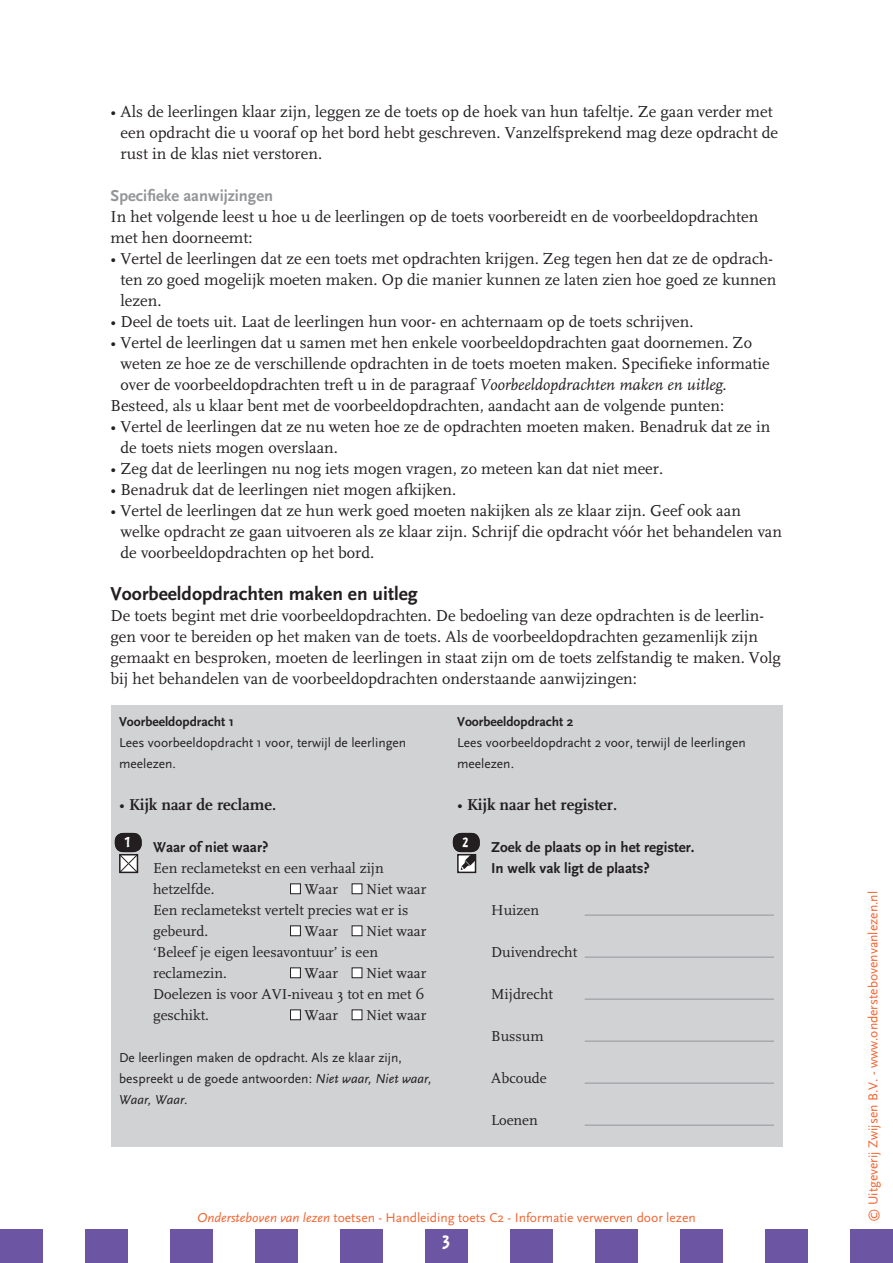
<style>
.page{position:relative;width:893px;height:1263px;background:#fff}
.page>*{position:absolute;margin:0;border:0;box-sizing:border-box;transform-origin:0 0}
._03_Andere_pagina_s{font:700 19.5px "Scala Sans";color:#231f20}
.t1{font:18.3px "Kosmik Bold One";color:#fff}
._03_Andere_pagina_s-2{font:16.5px/21px "Scala";color:#231f20}
._03_Andere_pagina_s-3{font:700 16.5px "Scala";color:#231f20}
._03_Andere_pagina_s-4{font:700 16.5px "Scala Sans";color:#939598}
._05_Voorbeeldopdrach{font:15px/21px "Scala";color:#231f20}
._05_Voorbeeldopdrach-2{font:700 15px "Scala Sans";color:#231f20}
._05_Voorbeeldopdrach-3{font:13.5px/21px "Scala Sans";color:#231f20}
.t2{font:13.5px "Scala Sans";color:#f26430}
._05_Voorbeeldopdrach-4{font:700 13.5px "Scala Sans";color:#231f20}
.s1{font-style:italic}
.s2{font-weight:400}
</style>
<div class="page">
<div style="left:0;top:1229px;width:43px;height:34px;background:#6c56a3"></div>
<div style="left:85px;top:1229px;width:43px;height:34px;background:#6c56a3"></div>
<div style="left:170px;top:1229px;width:43px;height:34px;background:#6c56a3"></div>
<div style="left:255px;top:1229px;width:43px;height:34px;background:#6c56a3"></div>
<div style="left:340px;top:1229px;width:43px;height:34px;background:#6c56a3"></div>
<div style="left:425px;top:1229px;width:43px;height:34px;background:#6c56a3"></div>
<div style="left:510px;top:1229px;width:43px;height:34px;background:#6c56a3"></div>
<div style="left:595px;top:1229px;width:43px;height:34px;background:#6c56a3"></div>
<div style="left:680px;top:1229px;width:43px;height:34px;background:#6c56a3"></div>
<div style="left:765px;top:1229px;width:43px;height:34px;background:#6c56a3"></div>
<div style="left:850px;top:1229px;width:43px;height:34px;background:#6c56a3"></div>
<div style="left:111px;top:705px;width:671px;height:441px;background:#d1d2d4"></div>
<svg style="left:122px;top:857px;width:13px;height:13px"></svg>
<div style="left:119px;top:854px;width:19px;height:19px;border:2px solid #231f20"></div>
<div style="left:290px;top:884px;width:10px;height:10px;background:#fff"></div>
<div style="left:290px;top:883px;width:11px;height:11px;border:1px solid #231f20"></div>
<div style="left:352px;top:884px;width:10px;height:10px;background:#fff"></div>
<div style="left:352px;top:883px;width:10px;height:11px;border:1px solid #231f20"></div>
<div style="left:290px;top:926px;width:10px;height:10px;background:#fff"></div>
<div style="left:290px;top:925px;width:11px;height:11px;border:1px solid #231f20"></div>
<div style="left:352px;top:926px;width:10px;height:10px;background:#fff"></div>
<div style="left:352px;top:925px;width:10px;height:11px;border:1px solid #231f20"></div>
<div style="left:290px;top:968px;width:10px;height:10px;background:#fff"></div>
<div style="left:290px;top:967px;width:11px;height:11px;border:1px solid #231f20"></div>
<div style="left:352px;top:968px;width:10px;height:10px;background:#fff"></div>
<div style="left:352px;top:967px;width:10px;height:11px;border:1px solid #231f20"></div>
<div style="left:290px;top:1010px;width:10px;height:10px;background:#fff"></div>
<div style="left:290px;top:1009px;width:11px;height:11px;border:1px solid #231f20"></div>
<div style="left:352px;top:1010px;width:10px;height:10px;background:#fff"></div>
<div style="left:352px;top:1009px;width:10px;height:11px;border:1px solid #231f20"></div>
<hr style="left:585px;top:915px;width:189px;height:1px;background:#939598">
<hr style="left:585px;top:957px;width:189px;height:1px;background:#939598">
<hr style="left:585px;top:999px;width:189px;height:1px;background:#939598">
<hr style="left:585px;top:1041px;width:189px;height:1px;background:#939598">
<hr style="left:585px;top:1083px;width:189px;height:1px;background:#939598">
<hr style="left:585px;top:1125px;width:189px;height:1px;background:#939598">
<svg style="left:460px;top:857px;width:13px;height:13px"></svg>
<div style="left:457px;top:854px;width:19px;height:19px;border:2px solid #231f20"></div>
<div style="left:115px;top:833px;width:27px;height:19px;background:#231f20;border-radius:9px"></div>
<div style="left:453px;top:833px;width:27px;height:19px;background:#231f20;border-radius:9px"></div>
<p class="_03_Andere_pagina_s-2" style="left:120px;top:101px;width:659px;text-indent:-10px">• Als de leerlingen klaar zijn, leggen ze de toets op de hoek van hun tafeltje. Ze gaan verder met een opdracht die u vooraf op het bord hebt geschreven. Vanzelfsprekend mag deze opdracht de rust in de klas niet verstoren.</p>
<p class="_03_Andere_pagina_s-4" style="left:111px;top:187px;width:164px">Specifieke aanwijzingen</p>
<p class="_03_Andere_pagina_s-2" style="left:111px;top:206px;width:649px">In het volgende leest u hoe u de leerlingen op de toets voorbereidt en de voorbeeldopdrachten met hen doorneemt:</p>
<p class="_03_Andere_pagina_s-2" style="left:120px;top:248px;width:657px;text-indent:-10px">• Vertel de leerlingen dat ze een toets met opdrachten krijgen. Zeg tegen hen dat ze de opdrach&shy;ten zo goed mogelijk moeten maken. Op die manier kunnen ze laten zien hoe goed ze kunnen lezen.</p>
<p class="_03_Andere_pagina_s-2" style="left:111px;top:311px;width:585px">• Deel de toets uit. Laat de leerlingen hun voor- en achternaam op de toets schrijven.</p>
<p class="_03_Andere_pagina_s-2" style="left:120px;top:332px;width:651px;text-indent:-10px">• Vertel de leerlingen dat u samen met hen enkele voorbeeldopdrachten gaat doornemen. Zo weten ze hoe ze de verschillende opdrachten in de toets moeten maken. Specifieke informatie over de voorbeeldopdrachten treft u in de paragraaf <span class="s1">Voorbeeldopdrachten maken en uitleg</span>.</p>
<p class="_03_Andere_pagina_s-2" style="left:111px;top:395px;width:615px">Besteed, als u klaar bent met de voorbeeldopdrachten, aandacht aan de volgende punten:</p>
<p class="_03_Andere_pagina_s-2" style="left:120px;top:416px;width:651px;text-indent:-10px">• Vertel de leerlingen dat ze nu weten hoe ze de opdrachten moeten maken. Benadruk dat ze in de toets niets mogen overslaan.</p>
<p class="_03_Andere_pagina_s-2" style="left:111px;top:458px;width:554px">• Zeg dat de leerlingen nu nog iets mogen vragen, zo meteen kan dat niet meer.</p>
<p class="_03_Andere_pagina_s-2" style="left:111px;top:479px;width:347px">• Benadruk dat de leerlingen niet mogen afkijken.</p>
<p class="_03_Andere_pagina_s-2" style="left:120px;top:500px;width:663px;text-indent:-10px">• Vertel de leerlingen dat ze hun werk goed moeten nakijken als ze klaar zijn. Geef ook aan welke opdracht ze gaan uitvoeren als ze klaar zijn. Schrijf die opdracht vóór het behandelen van de voorbeeldopdrachten op het bord.</p>
<p class="_03_Andere_pagina_s" style="left:111px;top:583px;width:309px">Voorbeeldopdrachten maken en uitleg</p>
<p class="_03_Andere_pagina_s-2" style="left:111px;top:605px;width:672px">De toets begint met drie voorbeeldopdrachten. De bedoeling van deze opdrachten is de leerlin&shy;gen voor te bereiden op het maken van de toets. Als de voorbeeldopdrachten gezamenlijk zijn gemaakt en besproken, moeten de leerlingen in staat zijn om de toets zelfstandig te maken. Volg bij het behandelen van de voorbeeldopdrachten onderstaande aanwijzingen:</p>
<p class="_05_Voorbeeldopdrach-4" style="left:119px;top:714px;width:116px">Voorbeeldopdracht 1</p>
<p class="_05_Voorbeeldopdrach-3" style="left:119px;top:732px;width:289px">Lees voorbeeldopdracht 1 voor, terwijl de leerlingen meelezen.</p>
<p class="_03_Andere_pagina_s-3" style="left:119px;top:795px;width:159px"><span class="s2">•</span> Kijk naar de reclame.</p>
<p class="_05_Voorbeeldopdrach-2" style="left:153px;top:839px;width:117px">Waar of niet waar?</p>
<p class="_05_Voorbeeldopdrach" style="left:153px;top:858px;width:232px">Een reclametekst en een verhaal zijn hetzelfde.</p>
<p class="_05_Voorbeeldopdrach-4" style="left:457px;top:714px;width:118px">Voorbeeldopdracht 2</p>
<p class="_05_Voorbeeldopdrach-3" style="left:457px;top:732px;width:290px">Lees voorbeeldopdracht 2 voor, terwijl de leerlingen meelezen.</p>
<p class="_03_Andere_pagina_s-3" style="left:457px;top:795px;width:162px"><span class="s2">•</span> Kijk naar het register.</p>
<p class="_05_Voorbeeldopdrach-2" style="left:491px;top:839px;width:205px">Zoek de plaats op in het register.</p>
<p class="_05_Voorbeeldopdrach-2" style="left:491px;top:860px;width:160px">In welk vak ligt de plaats?</p>
<p class="_05_Voorbeeldopdrach" style="left:491px;top:900px;width:50px">Huizen</p>
<p class="_05_Voorbeeldopdrach" style="left:491px;top:942px;width:88px">Duivendrecht</p>
<p class="_05_Voorbeeldopdrach" style="left:491px;top:984px;width:63px">Mijdrecht</p>
<p class="_05_Voorbeeldopdrach" style="left:491px;top:1026px;width:54px">Bussum</p>
<p class="_05_Voorbeeldopdrach" style="left:491px;top:1068px;width:57px">Abcoude</p>
<p class="_05_Voorbeeldopdrach" style="left:491px;top:1110px;width:48px">Loenen</p>
<p class="t1" style="left:125px;top:829px;width:6px">1</p>
<p class="t1" style="left:462px;top:829px;width:7px">2</p>
<p class="_05_Voorbeeldopdrach" style="left:304px;top:879px;width:35px">Waar</p>
<p class="_05_Voorbeeldopdrach" style="left:366px;top:879px;width:62px">Niet waar</p>
<p class="_05_Voorbeeldopdrach" style="left:153px;top:900px;width:257px">Een reclametekst vertelt precies wat er is gebeurd.</p>
<p class="_05_Voorbeeldopdrach" style="left:304px;top:921px;width:35px">Waar</p>
<p class="_05_Voorbeeldopdrach" style="left:366px;top:921px;width:62px">Niet waar</p>
<p class="_05_Voorbeeldopdrach" style="left:153px;top:942px;width:227px">‘Beleef je eigen leesavontuur’ is een reclamezin.</p>
<p class="_05_Voorbeeldopdrach" style="left:304px;top:963px;width:35px">Waar</p>
<p class="_05_Voorbeeldopdrach" style="left:366px;top:963px;width:62px">Niet waar</p>
<p class="_05_Voorbeeldopdrach" style="left:153px;top:984px;width:273px">Doelezen is voor AVI-niveau 3 tot en met 6 geschikt.</p>
<p class="_05_Voorbeeldopdrach" style="left:304px;top:1005px;width:35px">Waar</p>
<p class="_05_Voorbeeldopdrach" style="left:366px;top:1005px;width:62px">Niet waar</p>
<p class="_05_Voorbeeldopdrach-3" style="left:119px;top:1047px;width:314px">De leerlingen maken de opdracht. Als ze klaar zijn, bespreekt u de goede antwoorden: <span class="s1">Niet waar, Niet waar,<br>Waar, Waar</span>.</p>
<p class="t2" style="left:197px;top:1210px;width:500px"><span class="s1">Ondersteboven van lezen</span> toetsen - Handleiding toets C2 - Informatie verwerven door lezen</p>
<p class="t2" style="left:866px;top:1222px;width:332px;rotate:-90deg">© Uitgeverij Zwijsen B.V. - www.onderstebovenvanlezen.nl</p>
</div>
